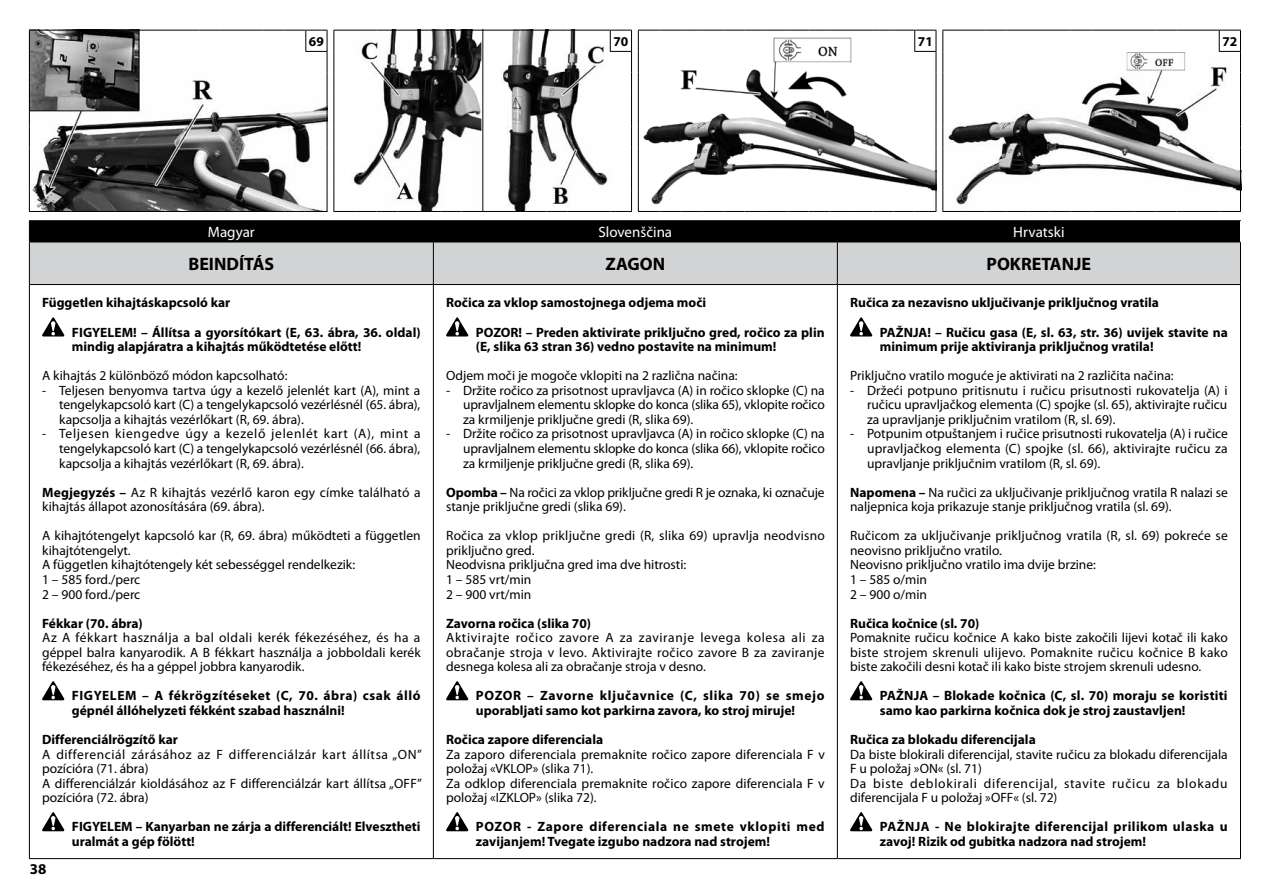
<style>
.page{position:relative;width:1263px;height:893px;background:#fff}
.page>*{position:absolute;margin:0;border:0;box-sizing:border-box;transform-origin:0 0}
.t1{font:700 18px "Myriad Pro";color:#000}
.t2{font:15px "Myriad Pro";color:#fff}
.t3{font:700 15px "Myriad Pro";color:#000}
.t4{font:13.5px/14.5px "Myriad Pro";color:#000;text-align:justify}
.t5{font:700 13.5px/14.5px "Myriad Pro";color:#000}
.t6{font:700 13.5px/14.5px "Myriad Pro";letter-spacing:.025em;color:#000}
.s1{font-weight:700}
</style>
<div class="page">
<svg style="left:29px;top:30px;width:1212px;height:182px"></svg>
<div style="left:30px;top:243px;width:1210px;height:41px;background:#d1d3d4"></div>
<hr style="left:29px;top:220px;width:404px;height:1px;background:#000">
<hr style="left:433px;top:220px;width:404px;height:1px;background:#000">
<hr style="left:837px;top:220px;width:404px;height:1px;background:#000">
<hr style="left:29px;top:242px;width:404px;height:1px;background:#000">
<hr style="left:29px;top:242px;width:1px;height:42px;background:#000">
<hr style="left:433px;top:242px;width:404px;height:1px;background:#000">
<hr style="left:433px;top:242px;width:1px;height:42px;background:#000">
<hr style="left:837px;top:242px;width:404px;height:1px;background:#000">
<hr style="left:837px;top:242px;width:1px;height:42px;background:#000">
<hr style="left:1240px;top:242px;width:1px;height:42px;background:#000">
<hr style="left:29px;top:284px;width:404px;height:1px;background:#000">
<hr style="left:29px;top:285px;width:1px;height:573px;background:#000">
<hr style="left:433px;top:284px;width:404px;height:1px;background:#000">
<hr style="left:433px;top:285px;width:1px;height:573px;background:#000">
<hr style="left:837px;top:284px;width:404px;height:1px;background:#000">
<hr style="left:837px;top:285px;width:1px;height:573px;background:#000">
<hr style="left:1240px;top:285px;width:1px;height:573px;background:#000">
<div style="left:29px;top:221px;width:1212px;height:21px;background:#000"></div>
<hr style="left:29px;top:858px;width:404px;height:1px;background:#000">
<hr style="left:433px;top:858px;width:404px;height:1px;background:#000">
<hr style="left:837px;top:858px;width:404px;height:1px;background:#000">
<svg style="left:42px;top:317px;width:22px;height:19px"></svg>
<svg style="left:42px;top:681px;width:22px;height:19px"></svg>
<svg style="left:42px;top:812px;width:22px;height:19px"></svg>
<svg style="left:446px;top:317px;width:22px;height:19px"></svg>
<svg style="left:446px;top:681px;width:22px;height:19px"></svg>
<svg style="left:446px;top:812px;width:22px;height:19px"></svg>
<svg style="left:850px;top:317px;width:22px;height:19px"></svg>
<svg style="left:850px;top:681px;width:22px;height:19px"></svg>
<svg style="left:850px;top:812px;width:22px;height:19px"></svg>
<p class="t5" style="left:309px;top:34px;width:16px">69</p>
<p class="t5" style="left:613px;top:34px;width:16px">70</p>
<p class="t5" style="left:918px;top:34px;width:16px">71</p>
<p class="t5" style="left:1222px;top:34px;width:16px">72</p>
<p class="t2" style="left:208px;top:224px;width:48px">Magyar</p>
<p class="t2" style="left:598px;top:224px;width:75px">Slovenščina</p>
<p class="t2" style="left:1013px;top:224px;width:53px">Hrvatski</p>
<h1 class="t1" style="left:188px;top:252px;width:87px">BEINDÍTÁS</h1>
<h1 class="t1" style="left:606px;top:252px;width:61px">ZAGON</h1>
<h1 class="t1" style="left:986px;top:252px;width:106px">POKRETANJE</h1>
<p class="t5" style="left:72px;top:288px;width:350px;line-height:29.1px;text-indent:-30px">Független kihajtáskapcsoló kar<br>FIGYELEM! – Állítsa a gyorsítókart (E, 63. ábra, 36. oldal)</p>
<p class="t5" style="left:72px;top:339px;width:291px">mindig alapjáratra a kihajtás működtetése előtt!</p>
<p class="t4" style="left:42px;top:369px;width:247px">A kihajtás 2 különböző módon kapcsolható:</p>
<p class="t4" style="left:59px;top:383px;width:363px;text-indent:-17px">- Teljesen benyomva tartva úgy a kezelő jelenlét kart (A), mint a tengelykapcsoló kart (C) a tengelykapcsoló vezérlésnél (65. ábra), kapcsolja a kihajtás vezérlőkart (R, 69. ábra).</p>
<p class="t4" style="left:59px;top:427px;width:363px;text-indent:-17px">- Teljesen kiengedve úgy a kezelő jelenlét kart (A), mint a tengelykapcsoló kart (C) a tengelykapcsoló vezérlésnél (66. ábra), kapcsolja a kihajtás vezérlőkart (R, 69. ábra).</p>
<p class="t4" style="left:42px;top:485px;width:380px"><span class="s1">Megjegyzés –</span> Az R kihajtás vezérlő karon egy címke található a kihajtás állapot azonosítására (69. ábra).</p>
<p class="t4" style="left:42px;top:529px;width:380px;text-align:left">A kihajtótengelyt kapcsoló kar (R, 69. ábra) működteti a független kihajtótengelyt.<br>A független kihajtótengely két sebességgel rendelkezik:<br>1 – 585 ford./perc<br>2 – 900 ford./perc</p>
<p class="t5" style="left:42px;top:615px;width:102px">Fékkar (70. ábra)</p>
<p class="t4" style="left:42px;top:631px;width:380px">Az A fékkart használja a bal oldali kerék fékezéséhez, és ha a géppel balra kanyarodik. A B fékkart használja a jobboldali kerék fékezéséhez, és ha a géppel jobbra kanyarodik.</p>
<p class="t5" style="left:72px;top:688px;width:350px">FIGYELEM – A fékrögzítéseket (C, 70. ábra) csak álló gépnél állóhelyzeti fékként szabad használni!</p>
<p class="t5" style="left:42px;top:732px;width:137px">Differenciálrögzítő kar</p>
<p class="t4" style="left:42px;top:747px;width:381px;text-align:left">A differenciál zárásához az F differenciálzár kart állítsa „ON” pozícióra (71. ábra)<br>A differenciálzár kioldásához az F differenciálzár kart állítsa „OFF” pozícióra (72. ábra)</p>
<p class="t5" style="left:72px;top:819px;width:350px">FIGYELEM – Kanyarban ne zárja a differenciált! Elvesztheti uralmát a gép fölött!</p>
<p class="t5" style="left:476px;top:288px;width:350px;line-height:29.1px;text-indent:-30px">Ročica za vklop samostojnega odjema moči<br>POZOR! – Preden aktivirate priključno gred, ročico za plin</p>
<p class="t5" style="left:476px;top:339px;width:302px">(E, slika 63 stran 36) vedno postavite na minimum!</p>
<p class="t4" style="left:446px;top:369px;width:293px">Odjem moči je mogoče vklopiti na 2 različna načina:</p>
<p class="t4" style="left:463px;top:383px;width:363px;text-indent:-17px">- Držite ročico za prisotnost upravljavca (A) in ročico sklopke (C) na upravljalnem elementu sklopke do konca (slika 65), vklopite ročico za krmiljenje priključne gredi (R, slika 69).</p>
<p class="t4" style="left:463px;top:427px;width:363px;text-indent:-17px">- Držite ročico za prisotnost upravljavca (A) in ročico sklopke (C) na upravljalnem elementu sklopke do konca (slika 66), vklopite ročico za krmiljenje priključne gredi (R, slika 69).</p>
<p class="t4" style="left:446px;top:485px;width:380px"><span class="s1">Opomba –</span> Na ročici za vklop priključne gredi R je oznaka, ki označuje stanje priključne gredi (slika 69).</p>
<p class="t4" style="left:446px;top:529px;width:380px;text-align:left">Ročica za vklop priključne gredi (R, slika 69) upravlja neodvisno priključno gred.<br>Neodvisna priključna gred ima dve hitrosti:<br>1 – 585 vrt/min<br>2 – 900 vrt/min</p>
<p class="t5" style="left:446px;top:615px;width:147px">Zavorna ročica (slika 70)</p>
<p class="t4" style="left:446px;top:631px;width:380px">Aktivirajte ročico zavore A za zaviranje levega kolesa ali za obračanje stroja v levo. Aktivirajte ročico zavore B za zaviranje desnega kolesa ali za obračanje stroja v desno.</p>
<p class="t5" style="left:476px;top:688px;width:350px">POZOR – Zavorne ključavnice (C, slika 70) se smejo uporabljati samo kot parkirna zavora, ko stroj miruje!</p>
<p class="t5" style="left:446px;top:732px;width:159px">Ročica zapore diferenciala</p>
<p class="t4" style="left:446px;top:747px;width:380px;text-align:left">Za zaporo diferenciala premaknite ročico zapore diferenciala F v položaj «VKLOP» (slika 71).<br>Za odklop diferenciala premaknite ročico zapore diferenciala F v položaj «IZKLOP» (slika 72).</p>
<p class="t5" style="left:476px;top:819px;width:350px">POZOR - Zapore diferenciala ne smete vklopiti med zavijanjem! Tvegate izgubo nadzora nad strojem!</p>
<p class="t5" style="left:880px;top:288px;width:349px;line-height:29.1px;text-indent:-30px">Ručica za nezavisno uključivanje priključnog vratila<br>PAŽNJA! – Ručicu gasa (E, sl. 63, str. 36) uvijek stavite na</p>
<p class="t5" style="left:880px;top:339px;width:275px">minimum prije aktiviranja priključnog vratila!</p>
<p class="t4" style="left:850px;top:369px;width:325px">Priključno vratilo moguće je aktivirati na 2 različita načina:</p>
<p class="t4" style="left:867px;top:383px;width:362px;text-indent:-17px">- Držeći potpuno pritisnutu i ručicu prisutnosti rukovatelja (A) i ručicu upravljačkog elementa (C) spojke (sl. 65), aktivirajte ručicu za upravljanje priključnim vratilom (R, sl. 69).</p>
<p class="t4" style="left:867px;top:427px;width:362px;text-indent:-17px">- Potpunim otpuštanjem i ručice prisutnosti rukovatelja (A) i ručice upravljačkog elementa (C) spojke (sl. 66), aktivirajte ručicu za upravljanje priključnim vratilom (R, sl. 69).</p>
<p class="t4" style="left:850px;top:485px;width:379px"><span class="s1">Napomena –</span> Na ručici za uključivanje priključnog vratila R nalazi se naljepnica koja prikazuje stanje priključnog vratila (sl. 69).</p>
<p class="t4" style="left:850px;top:529px;width:379px;text-align:left">Ručicom za uključivanje priključnog vratila (R, sl. 69) pokreće se neovisno priključno vratilo.<br>Neovisno priključno vratilo ima dvije brzine:<br>1 – 585 o/min<br>2 – 900 o/min</p>
<p class="t5" style="left:850px;top:615px;width:131px">Ručica kočnice (sl. 70)</p>
<p class="t4" style="left:850px;top:631px;width:379px">Pomaknite ručicu kočnice A kako biste zakočili lijevi kotač ili kako biste strojem skrenuli ulijevo. Pomaknite ručicu kočnice B kako biste zakočili desni kotač ili kako biste strojem skrenuli udesno.</p>
<p class="t5" style="left:880px;top:688px;width:349px">PAŽNJA – Blokade kočnica (C, sl. 70) moraju se koristiti samo kao parkirna kočnica dok je stroj zaustavljen!</p>
<p class="t5" style="left:850px;top:732px;width:187px">Ručica za blokadu diferencijala</p>
<p class="t4" style="left:850px;top:747px;width:379px;text-align:left">Da biste blokirali diferencijal, stavite ručicu za blokadu diferencijala F u položaj »ON« (sl. 71)<br>Da biste deblokirali diferencijal, stavite ručicu za blokadu diferencijala F u položaj »OFF« (sl. 72)</p>
<p class="t6" style="left:880px;top:819px;width:349px">PAŽNJA - Ne blokirajte diferencijal prilikom ulaska u zavoj! Rizik od gubitka nadzora nad strojem!</p>
<p class="t3" style="left:30px;top:860px;width:18px">38</p>
</div>
